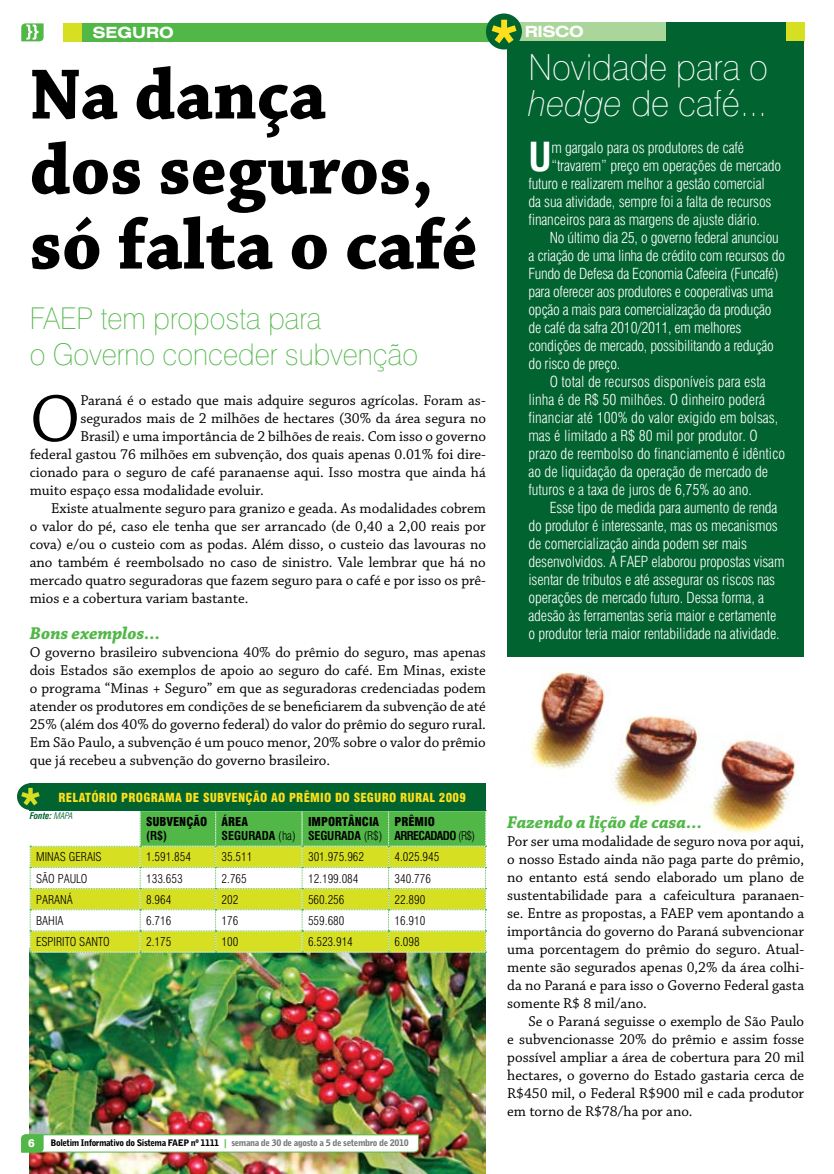
<style>
.page{position:relative;width:834px;height:1174px;background:#fff}
.page>*{position:absolute;margin:0;border:0;box-sizing:border-box;transform-origin:0 0}
.t1{font:700 75px/75px "Chaparral Pro";color:#000;scale:.96 1}
.t2{font:70.35px "Chaparral Pro";color:#000}
.t3{font:700 condensed 39px "Swiss 721 BT";color:#fff}
.t4{font:100 36px/36px "Swiss 721 BT";color:#fff;scale:.96 1}
.t5{font:100 30px/36px "Swiss 721 BT";color:#51b848;scale:.96 1}
.t6{font:italic 700 18px "Chaparral Pro";color:#51b848}
.t7{font:700 expanded 15.45px "Swiss 721 BT";color:#fff}
.t8{font:15px/18px "Chaparral Pro";color:#000;text-align:justify}
.t9{font:300 condensed 15px "Swiss 721 BT";letter-spacing:-.01em;color:#fff}
.t10{font:900 condensed 12.15px "Swiss 721 BT";letter-spacing:.02em;color:#fedf1c}
.t11{font:300 condensed 12px "Swiss 721 BT";color:#000}
.t12{font:900 condensed 12px/14.4px "Swiss 721 BT";color:#000}
.t13{font:700 condensed 12px/14.4px "Swiss 721 BT";letter-spacing:-.05em;color:#000}
.t14{font:700 condensed 12px/14.4px "Swiss 721 BT";color:#000}
.t15{font:800 11.25px "Swiss 721 BT";color:#fff}
.t16{font:900 9px "Bell Gothic BT";letter-spacing:-.045em;color:#000}
.t17{font:italic 700 condensed 9px "Swiss 721 BT";color:#006330}
.s1{font-weight:300}
.s2{font-weight:900}
.s3{font-weight:700}
.s4{font-family:"Bell Centennial BT Bold Listing";font-weight:400;color:#51b848}
.s5{color:#77787b}
.s6{font-style:italic}
</style>
<div class="page">
<img style="left:530px;top:671px;width:266px;height:163px">
<img style="left:30px;top:952px;width:456px;height:222px">
<svg style="left:21px;top:1134px;width:398px;height:18px"></svg>
<div style="left:64px;top:23px;width:602px;height:18px;background:#51b848"></div>
<div style="left:64px;top:23px;width:18px;height:18px;background:#d7df23"></div>
<svg style="left:21px;top:23px;width:23px;height:18px"></svg>
<div style="left:507px;top:22px;width:297px;height:635px;background:#006330"></div>
<div style="left:512px;top:22px;width:154px;height:18px;background:#abd69b"></div>
<div style="left:786px;top:22px;width:18px;height:18px;background:#d7df23"></div>
<div style="left:486px;top:13px;width:36px;height:36px;background:#006330;border-radius:50%"></div>
<svg style="left:491px;top:20px;width:25px;height:23px"></svg>
<div style="left:30px;top:783px;width:456px;height:27px;background:#006330"></div>
<div style="left:17px;top:783px;width:27px;height:27px;background:#006330;border-radius:50%"></div>
<svg style="left:21px;top:788px;width:465px;height:164px"></svg>
<p class="t7" style="left:92px;top:23px;width:83px">SEGURO</p>
<h1 class="t1" style="left:30px;top:60px;width:468px">Na dança<br>dos seguros, só falta o café</h1>
<h3 class="t5" style="left:30px;top:300px;width:406px">FAEP tem proposta para<br>o Governo conceder subvenção</h3>
<h2 class="t2" style="left:30px;top:380px;width:52px">O</h2>
<p class="t8" style="left:80px;top:392px;width:407px">Paraná é o estado que mais adquire seguros agrícolas. Foram as-</p>
<p class="t8" style="left:80px;top:410px;width:407px">segurados mais de 2 milhões de hectares (30% da área segura no</p>
<p class="t8" style="left:80px;top:428px;width:407px">Brasil) e uma importância de 2 bilhões de reais. Com isso o governo</p>
<p class="t8" style="left:30px;top:446px;width:457px">federal gastou 76 milhões em subvenção, dos quais apenas 0.01% foi dire-</p>
<p class="t8" style="left:30px;top:464px;width:457px">cionado para o seguro de café paranaense aqui. Isso mostra que ainda há</p>
<p class="t8" style="left:30px;top:482px;width:235px">muito espaço essa modalidade evoluir.</p>
<p class="t8" style="left:51px;top:500px;width:436px">Existe atualmente seguro para granizo e geada. As modalidades cobrem</p>
<p class="t8" style="left:30px;top:518px;width:457px">o valor do pé, caso ele tenha que ser arrancado (de 0,40 a 2,00 reais por</p>
<p class="t8" style="left:30px;top:536px;width:457px">cova) e/ou o custeio com as podas. Além disso, o custeio das lavouras no</p>
<p class="t8" style="left:30px;top:554px;width:457px">ano também é reembolsado no caso de sinistro. Vale lembrar que há no</p>
<p class="t8" style="left:30px;top:572px;width:457px">mercado quatro seguradoras que fazem seguro para o café e por isso os prê-</p>
<p class="t8" style="left:30px;top:590px;width:220px">mios e a cobertura variam bastante.</p>
<p class="t6" style="left:30px;top:623px;width:132px">Bons exemplos...</p>
<p class="t8" style="left:30px;top:644px;width:457px">O governo brasileiro subvenciona 40% do prêmio do seguro, mas apenas dois Estados são exemplos de apoio ao seguro do café. Em Minas, existe o programa “Minas + Seguro” em que as seguradoras credenciadas podem atender os produtores em condições de se beneficiarem da subvenção de até 25% (além dos 40% do governo federal) do valor do prêmio do seguro rural.<br>Em São Paulo, a subvenção é um pouco menor, 20% sobre o valor do prêmio que já recebeu a subvenção do governo brasileiro.</p>
<p class="t10" style="left:59px;top:790px;width:167px">RELATÓRIO PROGRAMA DE SUBVENÇÃ</p>
<p class="t10" style="left:260px;top:790px;width:207px">O AO PRÊMIO DO SEGURO RURAL 2009</p>
<p class="t17" style="left:30px;top:810px;width:45px">Fonte: <span class="s1">MAPA</span></p>
<p class="t14" style="left:221px;top:814px;width:76px"><span class="s2">ÁREA<br></span>SEGURADA <span class="s1">(ha)</span></p>
<p class="t12" style="left:308px;top:814px;width:76px">IM PORTÂNCIA<br><span class="s3">SEGURADA</span> <span class="s1">(R$)</span></p>
<p class="t13" style="left:394px;top:814px;width:82px"><span class="s2">PRÊMIO<br></span>ARRECADADO <span class="s1">(R$)</span></p>
<p class="t12" style="left:146px;top:814px;width:62px">SU BVENÇÃO</p>
<p class="t13" style="left:146px;top:828px;width:22px">(R$)</p>
<p class="t11" style="left:36px;top:850px;width:67px">MINAS GERAIS</p>
<p class="t11" style="left:146px;top:850px;width:46px">1.591.854</p>
<p class="t11" style="left:221px;top:850px;width:32px">35.511</p>
<p class="t11" style="left:308px;top:850px;width:58px">301.975.962</p>
<p class="t11" style="left:394px;top:850px;width:46px">4.025.945</p>
<p class="t11" style="left:36px;top:871px;width:53px">SÃO PAULO</p>
<p class="t11" style="left:146px;top:871px;width:38px">133.653</p>
<p class="t11" style="left:221px;top:871px;width:27px">2.765</p>
<p class="t11" style="left:308px;top:871px;width:52px">12.199.084</p>
<p class="t11" style="left:394px;top:871px;width:38px">340.776</p>
<p class="t11" style="left:36px;top:892px;width:38px">PARANÁ</p>
<p class="t11" style="left:146px;top:892px;width:27px">8.964</p>
<p class="t11" style="left:221px;top:892px;width:18px">202</p>
<p class="t11" style="left:308px;top:892px;width:38px">560.256</p>
<p class="t11" style="left:394px;top:892px;width:32px">22.890</p>
<p class="t11" style="left:36px;top:913px;width:29px">BAHIA</p>
<p class="t11" style="left:146px;top:913px;width:27px">6.716</p>
<p class="t11" style="left:221px;top:913px;width:18px">176</p>
<p class="t11" style="left:308px;top:913px;width:38px">559.680</p>
<p class="t11" style="left:394px;top:913px;width:32px">16.910</p>
<p class="t11" style="left:36px;top:934px;width:75px">ESPIRITO SANTO</p>
<p class="t11" style="left:146px;top:934px;width:27px">2.175</p>
<p class="t11" style="left:221px;top:934px;width:18px">100</p>
<p class="t11" style="left:308px;top:934px;width:46px">6.523.914</p>
<p class="t11" style="left:394px;top:934px;width:27px">6.098</p>
<p class="t15" style="left:28px;top:1136px;width:8px">6</p>
<p class="t16" style="left:51px;top:1137px;width:359px">Boletim Informativo do Sistema FAEP nº 1111 <span class="s4">|</span> <span class="s5">semana de 30 de agosto a 5 de setembro de 2010</span></p>
<p class="t7" style="left:524px;top:22px;width:60px">RISCO</p>
<h3 class="t4" style="left:528px;top:49px;width:251px">Novidade para o <span class="s6">hedge</span> de café...</h3>
<h3 class="t3" style="left:528px;top:133px;width:25px">U</h3>
<p class="t9" style="left:551px;top:139px;width:194px">m gargalo para os produtores de café</p>
<p class="t9" style="left:551px;top:157px;width:231px">“travarem” preço em operações de mercado</p>
<p class="t9" style="left:528px;top:175px;width:238px">futuro e realizarem melhor a gestão comercial</p>
<p class="t9" style="left:528px;top:193px;width:244px">da sua atividade, sempre foi a falta de recursos</p>
<p class="t9" style="left:528px;top:211px;width:233px">financeiros para as margens de ajuste diário.</p>
<p class="t9" style="left:549px;top:229px;width:230px">No último dia 25, o governo federal anunciou</p>
<p class="t9" style="left:528px;top:247px;width:258px">a criação de uma linha de crédito com recursos do</p>
<p class="t9" style="left:528px;top:265px;width:252px">Fundo de Defesa da Economia Cafeeira (Funcafé)</p>
<p class="t9" style="left:528px;top:283px;width:246px">para oferecer aos produtores e cooperativas uma</p>
<p class="t9" style="left:528px;top:301px;width:244px">opção a mais para comercialização da produção</p>
<p class="t9" style="left:528px;top:319px;width:214px">de café da safra 2010/2011, em melhores</p>
<p class="t9" style="left:528px;top:337px;width:247px">condições de mercado, possibilitando a redução</p>
<p class="t9" style="left:528px;top:355px;width:93px">do risco de preço.</p>
<p class="t9" style="left:549px;top:373px;width:217px">O total de recursos disponíveis para esta</p>
<p class="t9" style="left:528px;top:391px;width:238px">linha é de R$ 50 milhões. O dinheiro poderá</p>
<p class="t9" style="left:528px;top:409px;width:251px">financiar até 100% do valor exigido em bolsas,</p>
<p class="t9" style="left:528px;top:427px;width:231px">mas é limitado a R$ 80 mil por produtor. O</p>
<p class="t9" style="left:528px;top:445px;width:258px">prazo de reembolso do financiamento é idêntico</p>
<p class="t9" style="left:528px;top:463px;width:241px">ao de liquidação da operação de mercado de</p>
<p class="t9" style="left:528px;top:481px;width:225px">futuros e a taxa de juros de 6,75% ao ano.</p>
<p class="t9" style="left:549px;top:499px;width:229px">Esse tipo de medida para aumento de renda</p>
<p class="t9" style="left:528px;top:517px;width:251px">do produtor é interessante, mas os mecanismos</p>
<p class="t9" style="left:528px;top:535px;width:220px">de comercialização ainda podem ser mais</p>
<p class="t9" style="left:528px;top:553px;width:257px">desenvolvidos. A FAEP elaborou propostas visam</p>
<p class="t9" style="left:528px;top:571px;width:248px">isentar de tributos e até assegurar os riscos nas</p>
<p class="t9" style="left:528px;top:589px;width:237px">operações de mercado futuro. Dessa forma, a</p>
<p class="t9" style="left:528px;top:607px;width:249px">adesão às ferramentas seria maior e certamente</p>
<p class="t9" style="left:528px;top:625px;width:253px">o produtor teria maior rentabilidade na atividade.</p>
<p class="t6" style="left:507px;top:812px;width:196px">Fazendo a lição de casa...</p>
<p class="t8" style="left:507px;top:833px;width:298px">Por ser uma modalidade de seguro nova por aqui, o nosso Estado ainda não paga parte do prêmio, no entanto está sendo elaborado um plano de sustentabilidade para a cafeicultura paranaen&shy;se. Entre as propostas, a FAEP vem apontando a importância do governo do Paraná subvencionar uma porcentagem do prêmio do seguro. Atual&shy;mente são segurados apenas 0,2% da área colhi&shy;da no Paraná e para isso o Governo Federal gasta somente R$ 8 mil/ano.</p>
<p class="t8" style="left:507px;top:1013px;width:298px;text-indent:21px">Se o Paraná seguisse o exemplo de São Paulo e subvencionasse 20% do prêmio e assim fosse possível ampliar a área de cobertura para 20 mil hectares, o governo do Estado gastaria cerca de R$450 mil, o Federal R$900 mil e cada produtor em torno de R$78/ha por ano.</p>
</div>
